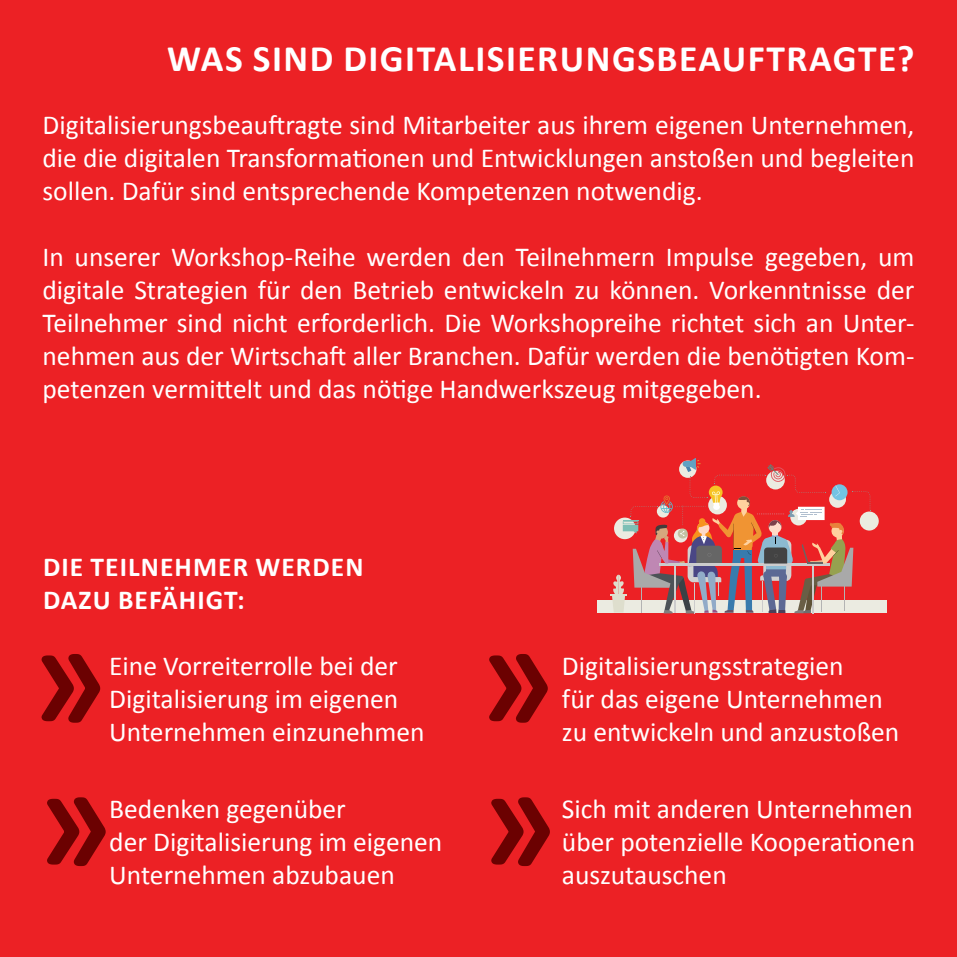
<style>
.page{position:relative;width:957px;height:957px;background:#ec2125}
.page>*{position:absolute;margin:0;border:0;box-sizing:border-box;transform-origin:0 0}
.t1{font:700 37.5px "Calibri";letter-spacing:.04em;color:#fff}
.t2{font:27.5px/33px "Calibri";color:#fff;text-align:justify}
.t3{font:700 27.5px/33px "Calibri";letter-spacing:.04em;color:#fff}
</style>
<div class="page">
<div style="left:859px;top:511px;width:19px;height:19px;background:#ebebe1;border-radius:50%"></div>
<div style="left:596px;top:601px;width:290px;height:12px;background:#ebebe1"></div>
<svg style="left:610px;top:458px;width:260px;height:155px"></svg>
<svg style="left:47px;top:797px;width:59px;height:70px"></svg>
<svg style="left:41px;top:654px;width:60px;height:69px"></svg>
<svg style="left:491px;top:797px;width:59px;height:70px"></svg>
<svg style="left:489px;top:654px;width:59px;height:69px"></svg>
<h1 class="t1" style="left:167px;top:32px;width:749px">WAS SIND DIGITALISIERUNGSBEAUFTRAGTE?</h1>
<p class="t2" style="left:43px;top:108px;width:873px">Digitalisierungsbeauftragte sind Mitarbeiter aus ihrem eigenen Unternehmen, die die digitalen Transformationen und Entwicklungen anstoßen und begleiten sollen. Dafür sind entsprechende Kompetenzen notwendig.</p>
<p class="t2" style="left:43px;top:240px;width:873px">In unserer Workshop-Reihe werden den Teilnehmern Impulse gegeben, um digitale Strategien für den Betrieb entwickeln zu können. Vorkenntnisse der Teilnehmer sind nicht erforderlich. Die Workshopreihe richtet sich an Unter&shy;nehmen aus der Wirtschaft aller Branchen. Dafür werden die benötigten Kom&shy;petenzen vermittelt und das nötige Handwerkszeug mitgegeben.</p>
<p class="t3" style="left:43px;top:549px;width:322px">DIE TEILNEHMER WERDEN<br>DAZU BEFÄHIGT:</p>
<p class="t2" style="left:109px;top:648px;width:317px;text-align:left">Eine Vorreiterrolle bei der<br>Digitalisierung im eigenen<br>Unternehmen einzunehmen</p>
<p class="t2" style="left:109px;top:791px;width:334px;text-align:left">Bedenken gegenüber<br>der Digitalisierung im eigenen<br>Unternehmen abzubauen</p>
<p class="t2" style="left:562px;top:648px;width:339px;text-align:left">Digitalisierungsstrategien<br>für das eigene Unternehmen zu entwickeln und anzustoßen</p>
<p class="t2" style="left:562px;top:791px;width:355px">Sich mit anderen Unternehmen über potenzielle Kooperationen auszutauschen</p>
</div>
